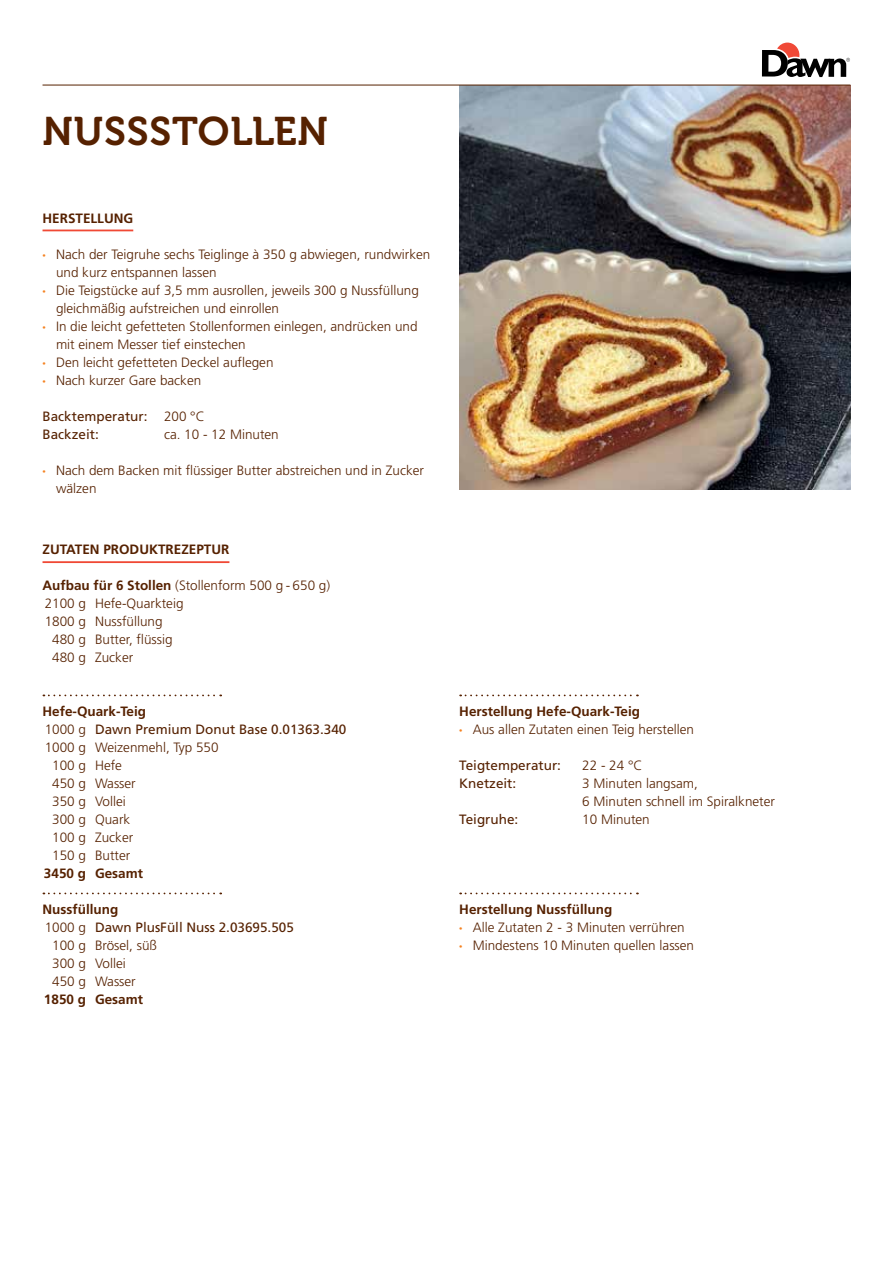
<style>
.page{position:relative;width:893px;height:1263px;background:#fff}
.page>*{position:absolute;margin:0;border:0;box-sizing:border-box;transform-origin:0 0}
.t1{font:39.75px "Museo 700";letter-spacing:.02em;color:#562100}
.t2{font:300 13.5px/18px "Frutiger LT Std";color:#562100}
.t3{font:13.5px/18px "Frutiger LT Std";color:#562100}
.t4{font:700 13.5px "Frutiger LT Std";color:#562100}
.s1{font-family:"Myriad Pro";color:#f58220}
.s2{font-weight:300}
.s3{font-weight:700}
</style>
<div class="page">
<img style="left:459px;top:86px;width:391px;height:403px">
<svg style="left:460px;top:694px;width:178px;height:2px"></svg>
<svg style="left:460px;top:892px;width:178px;height:2px"></svg>
<hr style="left:43px;top:561px;width:186px;height:2px;background:#f04935">
<svg style="left:43px;top:694px;width:178px;height:2px"></svg>
<svg style="left:43px;top:892px;width:178px;height:2px"></svg>
<hr style="left:43px;top:230px;width:90px;height:1px;background:#f04935">
<svg style="left:762px;top:43px;width:88px;height:34px"></svg>
<hr style="left:43px;top:85px;width:807px;height:1px;background:#562100">
<h1 class="t1" style="left:43px;top:109px;width:287px">NUSSSTOLLEN</h1>
<p class="t4" style="left:43px;top:210px;width:92px">HERSTELLUNG</p>
<p class="t2" style="left:56px;top:245px;width:376px;text-indent:-14px"><span class="s1">•</span> Nach der Teigruhe sechs Teiglinge à 350 g abwiegen, rundwirken und kurz entspannen lassen</p>
<p class="t2" style="left:56px;top:281px;width:364px;text-indent:-14px"><span class="s1">•</span> Die Teigstücke auf 3,5 mm ausrollen, jeweils 300 g Nussfüllung gleichmäßig aufstreichen und einrollen</p>
<p class="t2" style="left:56px;top:317px;width:363px;text-indent:-14px"><span class="s1">•</span> In die leicht gefetteten Stollenformen einlegen, andrücken und mit einem Messer tief einstechen</p>
<p class="t2" style="left:43px;top:353px;width:233px"><span class="s1">•</span> Den leicht gefetteten Deckel auflegen</p>
<p class="t2" style="left:43px;top:371px;width:160px"><span class="s1">•</span> Nach kurzer Gare backen</p>
<p class="t3" style="left:43px;top:407px;width:164px">Backtemperatur: <span class="s2">200 °C<br></span>Backzeit:</p>
<p class="t2" style="left:164px;top:425px;width:116px">ca. 10 - 12 Minuten</p>
<p class="t2" style="left:56px;top:461px;width:370px;text-indent:-14px"><span class="s1">•</span> Nach dem Backen mit flüssiger Butter abstreichen und in Zucker wälzen</p>
<p class="t4" style="left:43px;top:542px;width:188px">ZUTATEN PRODUKTREZEPTUR</p>
<p class="t2" style="left:43px;top:577px;width:289px"><span class="s3">Aufbau für 6 Stollen</span> (Stollenform 500 g - 650 g)</p>
<p class="t2" style="left:45px;top:595px;width:140px">2100 g Hefe-Quarkteig</p>
<p class="t2" style="left:45px;top:613px;width:119px">1800 g Nussfüllung</p>
<p class="t2" style="left:52px;top:631px;width:122px">480 g Butter, flüssig</p>
<p class="t2" style="left:52px;top:649px;width:83px">480 g Zucker</p>
<p class="t4" style="left:43px;top:704px;width:105px">Hefe-Quark-Teig</p>
<p class="t3" style="left:45px;top:721px;width:303px"><span class="s2">1000 g</span> Dawn Premium Donut Base 0.01363.340</p>
<p class="t2" style="left:45px;top:739px;width:175px">1000 g Weizenmehl, Typ 550</p>
<p class="t2" style="left:52px;top:757px;width:71px">100 g Hefe</p>
<p class="t2" style="left:52px;top:775px;width:85px">450 g Wasser</p>
<p class="t2" style="left:52px;top:793px;width:75px">350 g Vollei</p>
<p class="t2" style="left:52px;top:811px;width:80px">300 g Quark</p>
<p class="t2" style="left:52px;top:829px;width:83px">100 g Zucker</p>
<p class="t2" style="left:52px;top:847px;width:80px">150 g Butter</p>
<p class="t4" style="left:44px;top:866px;width:101px">3450 g Gesamt</p>
<p class="t4" style="left:43px;top:902px;width:77px">Nussfüllung</p>
<p class="t3" style="left:45px;top:919px;width:251px"><span class="s2">1000 g</span> Dawn PlusFüll Nuss 2.03695.505</p>
<p class="t2" style="left:52px;top:937px;width:106px">100 g Brösel, süß</p>
<p class="t2" style="left:52px;top:955px;width:75px">300 g Vollei</p>
<p class="t2" style="left:52px;top:973px;width:85px">450 g Wasser</p>
<p class="t4" style="left:44px;top:992px;width:101px">1850 g Gesamt</p>
<p class="t4" style="left:459px;top:704px;width:182px">Herstellung Hefe-Quark-Teig</p>
<p class="t2" style="left:459px;top:721px;width:236px"><span class="s1">•</span> Aus allen Zutaten einen Teig herstellen</p>
<p class="t3" style="left:459px;top:757px;width:103px">Teigtemperatur:</p>
<p class="t2" style="left:582px;top:757px;width:62px">22 - 24 °C</p>
<p class="t3" style="left:459px;top:775px;width:59px">Knetzeit:</p>
<p class="t2" style="left:582px;top:775px;width:194px">3 Minuten langsam,<br>6 Minuten schnell im Spiralkneter</p>
<p class="t3" style="left:459px;top:811px;width:61px">Teigruhe:</p>
<p class="t2" style="left:582px;top:811px;width:69px">10 Minuten</p>
<p class="t4" style="left:459px;top:902px;width:154px">Herstellung Nussfüllung</p>
<p class="t2" style="left:459px;top:919px;width:227px"><span class="s1">•</span> Alle Zutaten 2 - 3 Minuten verrühren</p>
<p class="t2" style="left:459px;top:937px;width:236px"><span class="s1">•</span> Mindestens 10 Minuten quellen lassen</p>
</div>
